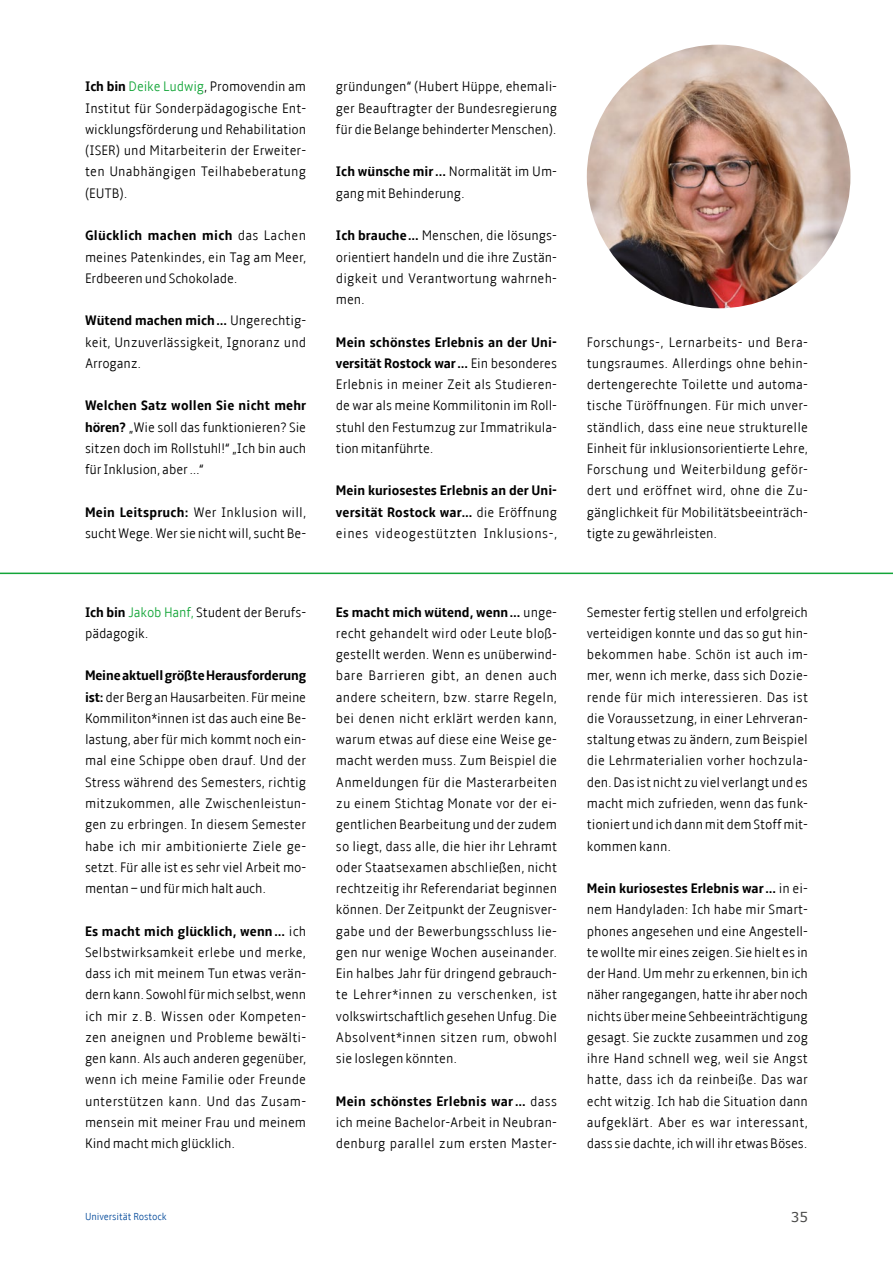
<style>
.page{position:relative;width:893px;height:1263px;background:#fff}
.page>*{position:absolute;margin:0;border:0;box-sizing:border-box;transform-origin:0 0}
.t1{font:300 condensed 14.25px/21.3px "Amble";color:#000;text-align:justify}
.t2{font:700 14.25px/21.3px "Amble";letter-spacing:.005em;color:#000;text-align:justify;scale:.9 1}
.t3{font:13.5px "Verdana";color:#4a4a49}
.t4{font:300 condensed 10.5px "Amble";letter-spacing:-.005em;color:#00489a}
.s1{font-weight:700;font-stretch:normal}
.s2{color:#13a538}
.s3{font-weight:300;font-stretch:condensed}
</style>
<div class="page">
<img style="left:587px;top:45px;width:263px;height:263px;border-radius:132px">
<hr style="left:0;top:573px;width:893px;height:1px;background:#13a538">
<p class="t1" style="left:85px;top:76px;width:223px"><span class="s1">Ich bin</span> <span class="s2">Deike Ludwig</span>, Promovendin am Institut für Sonderpädagogische Ent&shy;wicklungsförderung und Rehabilitation (ISER) und Mitarbeiterin der Erweiter&shy;ten Unabhängigen Teilhabeberatung (EUTB).</p>
<p class="t1" style="left:85px;top:225px;width:223px"><span class="s1">Glücklich machen mich</span> das Lachen meines Patenkindes, ein Tag am Meer, Erdbeeren und Schokolade.</p>
<p class="t1" style="left:85px;top:310px;width:223px"><span class="s1">Wütend machen mich…</span> Ungerechtig&shy;keit, Unzuverlässigkeit, Ignoranz und Arroganz.</p>
<p class="t1" style="left:85px;top:395px;width:223px"><span class="s1">Welchen Satz wollen Sie nicht mehr hören?</span> „Wie soll das funktionieren? Sie sitzen doch im Rollstuhl!“ „Ich bin auch für Inklusion, aber …“</p>
<p class="t1" style="left:85px;top:501px;width:223px"><span class="s1">Mein Leitspruch:</span> Wer Inklusion will, sucht Wege. Wer sie nicht will, sucht Be-</p>
<p class="t1" style="left:85px;top:601px;width:223px"><span class="s1">Ich bin</span> <span class="s2">Jakob Hanf,</span> Student der Berufs&shy;pädagogik.</p>
<p class="t1" style="left:85px;top:665px;width:223px"><span class="s1">Meine aktuell größte Herausforderung ist:</span> der Berg an Hausarbeiten. Für meine Kommiliton*innen ist das auch eine Be&shy;lastung, aber für mich kommt noch ein&shy;mal eine Schippe oben drauf. Und der Stress während des Semesters, richtig mitzukommen, alle Zwischenleistun&shy;gen zu erbringen. In diesem Semester habe ich mir ambitionierte Ziele ge&shy;setzt. Für alle ist es sehr viel Arbeit mo&shy;mentan – und für mich halt auch.</p>
<p class="t1" style="left:85px;top:920px;width:223px"><span class="s1">Es macht mich glücklich, wenn …</span> ich Selbstwirksamkeit erlebe und merke, dass ich mit meinem Tun etwas verän&shy;dern kann. Sowohl für mich selbst, wenn ich mir z. B. Wissen oder Kompeten&shy;zen aneignen und Probleme bewälti&shy;gen kann. Als auch anderen gegenüber, wenn ich meine Familie oder Freunde unterstützen kann. Und das Zusam&shy;mensein mit meiner Frau und meinem Kind macht mich glücklich.</p>
<p class="t1" style="left:336px;top:76px;width:223px">gründungen“ (Hubert Hüppe, ehemali&shy;ger Beauftragter der Bundesregierung für die Belange behinderter Menschen).</p>
<p class="t1" style="left:336px;top:161px;width:223px"><span class="s1">Ich wünsche mir...</span> Normalität im Um&shy;gang mit Behinderung.</p>
<p class="t1" style="left:336px;top:225px;width:223px"><span class="s1">Ich brauche…</span> Menschen, die lösungs&shy;orientiert handeln und die ihre Zustän&shy;digkeit und Verantwortung wahrneh&shy;men.</p>
<p class="t1" style="left:336px;top:331px;width:223px"><span class="s1">Mein schönstes Erlebnis an der Uni&shy;versität Rostock war…</span> Ein besonderes Erlebnis in meiner Zeit als Studieren&shy;de war als meine Kommilitonin im Roll&shy;stuhl den Festumzug zur Immatrikula&shy;tion mitanführte.</p>
<p class="t2" style="left:336px;top:480px;width:247px">Mein kuriosestes Erlebnis an der Uni&shy;versität Rostock war… <span class="s3">die Eröffnung eines videogestützten Inklusions-,</span></p>
<p class="t1" style="left:336px;top:601px;width:223px"><span class="s1">Es macht mich wütend, wenn…</span> unge&shy;recht gehandelt wird oder Leute bloß&shy;gestellt werden. Wenn es unüberwind&shy;bare Barrieren gibt, an denen auch andere scheitern, bzw. starre Regeln, bei denen nicht erklärt werden kann, warum etwas auf diese eine Weise ge&shy;macht werden muss. Zum Beispiel die Anmeldungen für die Masterarbeiten zu einem Stichtag Monate vor der ei&shy;gentlichen Bearbeitung und der zudem so liegt, dass alle, die hier ihr Lehramt oder Staatsexamen abschließen, nicht rechtzeitig ihr Referendariat beginnen können. Der Zeitpunkt der Zeugnisver&shy;gabe und der Bewerbungsschluss lie&shy;gen nur wenige Wochen auseinander.<br>Ein halbes Jahr für dringend gebrauch&shy;te Lehrer*innen zu verschenken, ist volkswirtschaftlich gesehen Unfug. Die Absolvent*innen sitzen rum, obwohl sie loslegen könnten.</p>
<p class="t1" style="left:336px;top:1090px;width:223px"><span class="s1">Mein schönstes Erlebnis war …</span> dass ich meine Bachelor-Arbeit in Neubran&shy;denburg parallel zum ersten Master-</p>
<p class="t1" style="left:587px;top:331px;width:223px">Forschungs-, Lernarbeits- und Bera&shy;tungsraumes. Allerdings ohne behin&shy;dertengerechte Toilette und automa&shy;tische Türöffnungen. Für mich unver&shy;ständlich, dass eine neue strukturelle Einheit für inklusionsorientierte Lehre, Forschung und Weiterbildung geför&shy;dert und eröffnet wird, ohne die Zu&shy;gänglichkeit für Mobilitätsbeeinträch&shy;tigte zu gewährleisten.</p>
<p class="t1" style="left:587px;top:601px;width:223px">Semester fertig stellen und erfolgreich verteidigen konnte und das so gut hin&shy;bekommen habe. Schön ist auch im&shy;mer, wenn ich merke, dass sich Dozie&shy;rende für mich interessieren. Das ist die Voraussetzung, in einer Lehrveran&shy;staltung etwas zu ändern, zum Beispiel die Lehrmaterialien vorher hochzula&shy;den. Das ist nicht zu viel verlangt und es macht mich zufrieden, wenn das funk&shy;tioniert und ich dann mit dem Stoff mit&shy;kommen kann.</p>
<p class="t1" style="left:587px;top:878px;width:223px"><span class="s1">Mein kuriosestes Erlebnis war…</span> in ei&shy;nem Handyladen: Ich habe mir Smart&shy;phones angesehen und eine Angestell&shy;te wollte mir eines zeigen. Sie hielt es in der Hand. Um mehr zu erkennen, bin ich näher rangegangen, hatte ihr aber noch nichts über meine Sehbeeinträchtigung gesagt. Sie zuckte zusammen und zog ihre Hand schnell weg, weil sie Angst hatte, dass ich da reinbeiße. Das war echt witzig. Ich hab die Situation dann aufgeklärt. Aber es war interessant, dass sie dachte, ich will ihr etwas Böses.</p>
<p class="t4" style="left:85px;top:1210px;width:83px">Universität Rostock</p>
<p class="t3" style="left:791px;top:1208px;width:19px">35</p>
</div>
